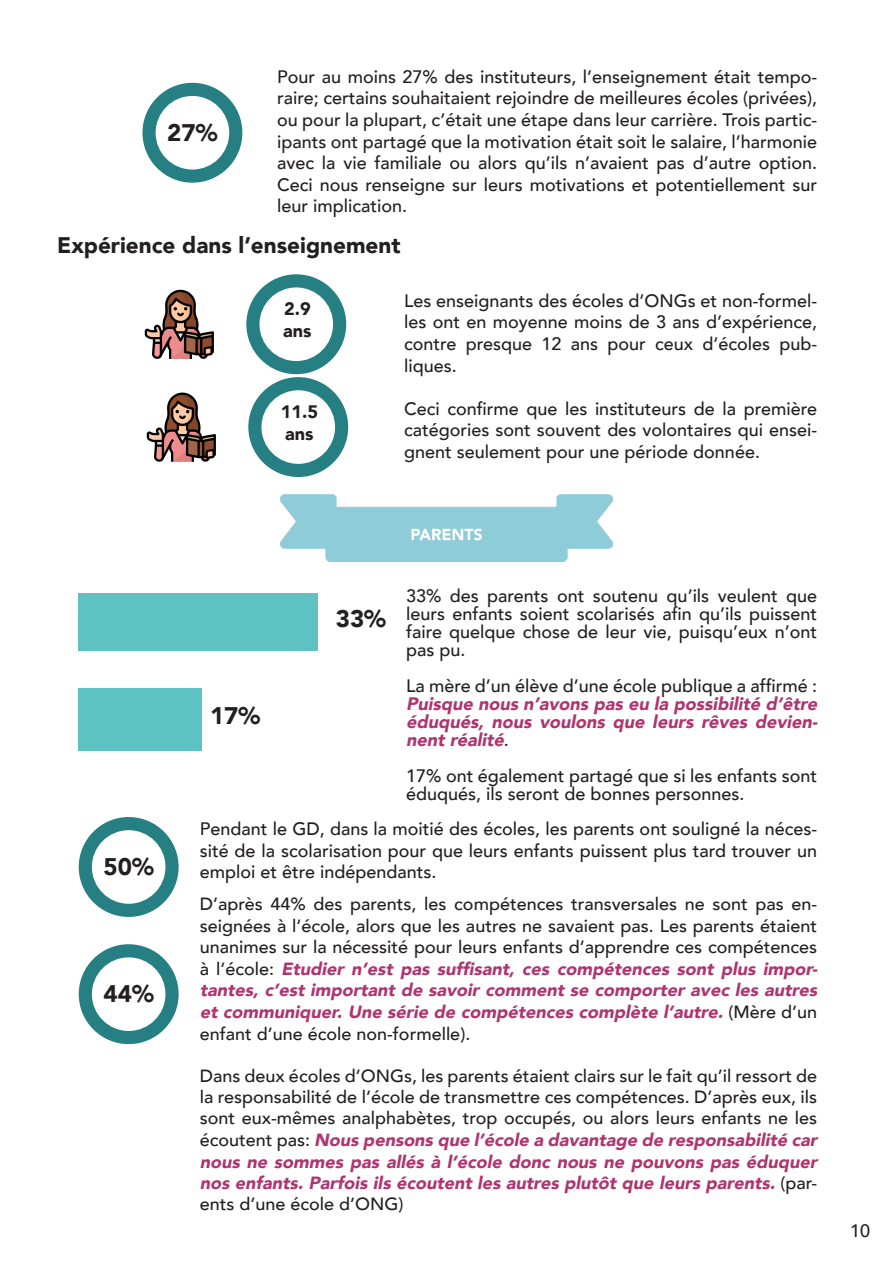
<style>
.page{position:relative;width:893px;height:1263px;background:#fff}
.page>*{position:absolute;margin:0;border:0;box-sizing:border-box;transform-origin:0 0}
.t1{font:900 24px "Avenir";color:#231f20}
.t2{font:900 22.5px "Avenir";color:#231f20}
.Body{font:500 18px/21.6px "Avenir";color:#231f20;text-align:justify}
.Body-2{font:italic 900 18px/18px "Avenir";color:#ae356f}
.t3{font:900 18px "Avenir";color:#231f20}
.Body-3{font:500 17.7px/21.6px "Avenir";color:#231f20}
.s1{font-weight:500;font-style:normal;color:#231f20}
.s2{font-weight:900;font-style:italic;color:#ae356f}
</style>
<div class="page">
<div style="left:142px;top:83px;width:100px;height:100px;background:#267f82;border-radius:50%"></div>
<div style="left:156px;top:96px;width:73px;height:74px;background:#fff;border-radius:50%"></div>
<svg style="left:145px;top:289px;width:69px;height:70px"></svg>
<div style="left:246px;top:274px;width:100px;height:100px;background:#267f82;border-radius:50%"></div>
<div style="left:259px;top:287px;width:74px;height:74px;background:#fff;border-radius:50%"></div>
<svg style="left:147px;top:392px;width:69px;height:70px"></svg>
<div style="left:248px;top:377px;width:100px;height:100px;background:#267f82;border-radius:50%"></div>
<div style="left:261px;top:390px;width:74px;height:74px;background:#fff;border-radius:50%"></div>
<div style="left:79px;top:594px;width:238px;height:57px;background:#5fc2c2"></div>
<div style="left:79px;top:688px;width:123px;height:63px;background:#5fc2c2"></div>
<div style="left:79px;top:817px;width:100px;height:100px;background:#267f82;border-radius:50%"></div>
<div style="left:92px;top:830px;width:73px;height:74px;background:#fff;border-radius:50%"></div>
<div style="left:79px;top:944px;width:100px;height:100px;background:#267f82;border-radius:50%"></div>
<div style="left:92px;top:957px;width:73px;height:74px;background:#fff;border-radius:50%"></div>
<img style="left:280px;top:494px;width:333px;height:68px">
<p class="t1" style="left:167px;top:112px;width:52px">27%</p>
<p class="Body" style="left:277px;top:65px;width:541px">Pour au moins 27% des instituteurs, l’enseignement était tempo&shy;raire; certains souhaitaient rejoindre de meilleures écoles (privées), ou pour la plupart, c’était une étape dans leur carrière. Trois partic&shy;ipants ont partagé que la motivation était soit le salaire, l’harmonie avec la vie familiale ou alors qu’ils n’avaient pas d’autre option.<br>Ceci nous renseigne sur leurs motivations et potentiellement sur leur implication.</p>
<p class="t2" style="left:57px;top:226px;width:345px">Expérience dans l’enseignement</p>
<p class="t3" style="left:284px;top:293px;width:28px">2.9</p>
<p class="t3" style="left:283px;top:315px;width:30px">ans</p>
<p class="t3" style="left:281px;top:396px;width:39px">11.5</p>
<p class="t3" style="left:285px;top:418px;width:30px">ans</p>
<p class="Body" style="left:404px;top:289px;width:414px">Les enseignants des écoles d’ONGs et non-formel&shy;les ont en moyenne moins de 3 ans d’expérience, contre presque 12 ans pour ceux d’écoles pub&shy;liques.</p>
<p class="Body" style="left:404px;top:397px;width:414px">Ceci confirme que les instituteurs de la première catégories sont souvent des volontaires qui ensei&shy;gnent seulement pour une période donnée.</p>
<p class="t1" style="left:104px;top:846px;width:52px">50%</p>
<p class="t1" style="left:104px;top:973px;width:52px">44%</p>
<p class="t1" style="left:210px;top:695px;width:52px">17%</p>
<p class="t1" style="left:336px;top:598px;width:52px">33%</p>
<p class="Body" style="left:406px;top:585px;width:413px;line-height:18px">33% des parents ont soutenu qu’ils veulent que leurs enfants soient scolarisés afin qu’ils puissent faire quelque chose de leur vie, puisqu’eux n’ont pas pu.</p>
<p class="Body-2" style="left:406px;top:676px;width:418px"><span class="s1">La mère d’un élève d’une école publique a affirmé :<br></span>Puisque nousn’avonspaseu lapossibilité d’être éduqués, nous voulons que leurs rêves devien&shy;nentréalité<span class="s1">.</span></p>
<p class="Body" style="left:406px;top:765px;width:412px;line-height:18px">17% ont également partagé que si les enfants sont éduqués, ils seront de bonnes personnes.</p>
<p class="Body" style="left:200px;top:817px;width:619px">Pendant le GD, dans la moitié des écoles, les parents ont souligné la néces&shy;sité de la scolarisation pour que leurs enfants puissent plus tard trouver un emploi et être indépendants.</p>
<p class="Body-3" style="left:200px;top:892px;width:624px">D’après 44% des parents, les compétences transversales ne sont pas en&shy;seignées à l’école, alors que les autres ne savaient pas. Les parents étaient unanimes sur la nécessité pour leurs enfants d’apprendre ces compétences à l ’ é c o l e : <span class="s2">Etudier n’est pas suffisant, ces compétences sont plus impor&shy;tantes,c’estimportantde savoircommentse comporteraveclesautres etcommuniquer.Une série de compétencescomplète l’autre.</span>( M è r e d ’ u n enfant d’une école non-formelle).</p>
<p class="Body-3" style="left:200px;top:1064px;width:624px">Dans deux écoles d’ONGs, les parents étaient clairs sur le fait qu’il ressort de la responsabilité de l’école de transmettre ces compétences. D’après eux, ils sont eux-mêmes analphabètes, trop occupés, ou alors leurs enfants ne les é c o u t e n t p a s : <span class="s2">Nouspensonsque l’école a davantage de responsabilité car nous ne sommes pas allés à l’école donc nous ne pouvons pas éduquer nosenfants.Parfoisilsécoutentlesautresplutôtque leursparents.</span>( p a r - ents d’une école d’ONG)</p>
<p class="Body" style="left:850px;top:1218px;width:22px">10</p>
</div>
